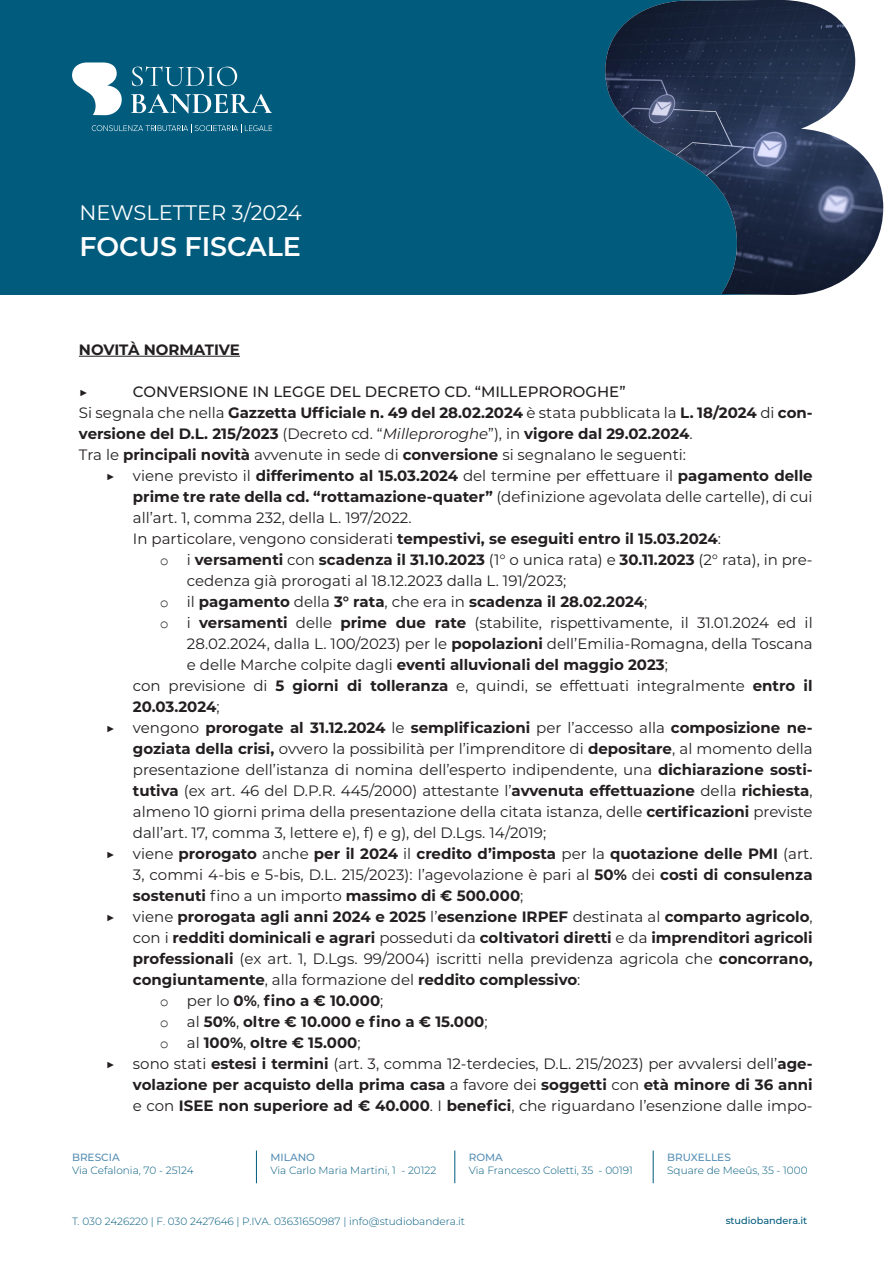
<style>
.page{position:relative;width:893px;height:1263px;background:#fff}
.page>*{position:absolute;margin:0;border:0;box-sizing:border-box;transform-origin:0 0}
.t1{font:600 27px "Montserrat";color:#fff}
.t2{font:21px "Montserrat";color:#fff}
.t3{font:15px/21px "Montserrat";color:#231f20;text-align:justify}
.t4{font:700 15px/21px "Montserrat";color:#231f20;text-align:justify}
.t5{font:500 15px "Montserrat";color:#231f20}
.t6{font:300 10.5px "Montserrat";color:#005b7d}
.t7{font:500 10.5px "Montserrat";color:#568eb5}
.t8{font:500 9.75px "Montserrat";color:#005b7d}
.s1{font-weight:400}
.s2{font-weight:400;font-style:italic}
.s3{font-weight:700}
.s4{font-family:"Courier New"}
.s5{font-family:"Courier New";font-weight:400}
</style>
<div class="page">
<div style="left:0;top:0;width:771px;height:295px;background:#005b7d"></div>
<img style="left:605px;top:0;width:278px;height:295px">
<svg style="left:131px;top:94px;width:141px;height:20px"></svg>
<svg style="left:132px;top:66px;width:105px;height:20px"></svg>
<svg style="left:72px;top:62px;width:50px;height:53px"></svg>
<svg style="left:92px;top:124px;width:180px;height:8px"></svg>
<hr style="left:79px;top:356px;width:161px;height:1px;background:#231f20">
<hr style="left:256px;top:1150px;width:1px;height:33px;background:#005b7d">
<hr style="left:455px;top:1150px;width:1px;height:33px;background:#005b7d">
<hr style="left:653px;top:1150px;width:1px;height:33px;background:#005b7d">
<p class="t2" style="left:80px;top:198px;width:224px">NEWSLETTER 3/2024</p>
<p class="t1" style="left:80px;top:227px;width:223px">FOCUS FISCALE</p>
<p class="t4" style="left:79px;top:338px;width:163px">NOVITÀ NORMATIVE</p>
<p class="t3" style="left:79px;top:380px;width:10px">▶</p>
<p class="t5" style="left:133px;top:381px;width:494px">CONVERSIONE IN LEGGE DEL DECRETO CD. “MILLEPROROGHE”</p>
<p class="t4" style="left:79px;top:401px;width:735px"><span class="s1">Si segnala che nella</span> Gazzetta Ufficiale n. 49 del 28.02.2024 <span class="s1">è stata pubblicata la</span> L. 18/2024 <span class="s1">di</span> con&shy;versione del D.L. 215/2023 <span class="s1">(Decreto cd. “</span><span class="s2">Milleproroghe</span><span class="s1">”), in</span> vigore dal 29.02.2024<span class="s1">.</span></p>
<p class="t3" style="left:79px;top:443px;width:609px">Tra le <span class="s3">principali novità</span> avvenute in sede di <span class="s3">conversione</span> si segnalano le seguenti:</p>
<p class="t3" style="left:133px;top:464px;width:681px;text-indent:-27px">▶ viene previsto il <span class="s3">differimento al 15.03.2024</span> del termine per effettuare il <span class="s3">pagamento delle prime tre rate della cd. “rottamazione-quater”</span> (definizione agevolata delle cartelle), di cui all’art. 1, comma 232, della L. 197/2022.</p>
<p class="t4" style="left:133px;top:527px;width:589px"><span class="s1">In particolare, vengono considerati</span> tempestivi, se eseguiti entro il 15.03.2024<span class="s1">:</span></p>
<p class="t3" style="left:187px;top:548px;width:627px;text-indent:-27px"><span class="s4">o</span> i <span class="s3">versamenti</span> con <span class="s3">scadenza il 31.10.2023</span> (1° o unica rata) e <span class="s3">30.11.2023</span> (2° rata), in pre&shy;cedenza già prorogati al 18.12.2023 dalla L. 191/2023;</p>
<p class="t4" style="left:160px;top:590px;width:489px"><span class="s5">o</span> <span class="s1">il</span> pagamento <span class="s1">della</span> 3° rata<span class="s1">, che era in</span> scadenza il 28.02.2024<span class="s1">;</span></p>
<p class="t3" style="left:187px;top:611px;width:627px;text-indent:-27px"><span class="s4">o</span> i <span class="s3">versamenti</span> delle <span class="s3">prime due rate</span> (stabilite, rispettivamente, il 31.01.2024 ed il 28.02.2024, dalla L. 100/2023) per le <span class="s3">popolazioni</span> dell’Emilia-Romagna, della Toscana e delle Marche colpite dagli <span class="s3">eventi alluvionali del maggio 2023</span>;</p>
<p class="t3" style="left:133px;top:674px;width:681px">con previsione di <span class="s3">5 giorni di tolleranza</span> e, quindi, se effettuati integralmente <span class="s3">entro il<br>20.03.2024</span>;</p>
<p class="t3" style="left:133px;top:716px;width:681px;text-indent:-27px">▶ vengono <span class="s3">prorogate al 31.12.2024</span> le <span class="s3">semplificazioni</span> per l’accesso alla <span class="s3">composizione ne&shy;goziata della crisi,</span> ovvero la possibilità per l’imprenditore di <span class="s3">depositare</span>, al momento della presentazione dell’istanza di nomina dell’esperto indipendente, una <span class="s3">dichiarazione sosti&shy;tutiva</span> (ex art. 46 del D.P.R. 445/2000) attestante l’<span class="s3">avvenuta effettuazione</span> della <span class="s3">richiesta</span>, almeno 10 giorni prima della presentazione della citata istanza, delle <span class="s3">certificazioni</span> previste dall’art. 17, comma 3, lettere e), f) e g), del D.Lgs. 14/2019;</p>
<p class="t4" style="left:133px;top:842px;width:681px;text-indent:-27px"><span class="s1">▶ viene</span> prorogato <span class="s1">anche</span> per il 2024 <span class="s1">il</span> credito d’imposta <span class="s1">per la</span> quotazione delle PMI <span class="s1">(art.<br>3, commi 4-bis e 5-bis, D.L. 215/2023): l’agevolazione è pari al</span> 50% <span class="s1">dei</span> costi di consulenza sostenuti <span class="s1">fino a un importo</span> massimo di € 500.000<span class="s1">;</span></p>
<p class="t4" style="left:133px;top:905px;width:681px;text-indent:-27px"><span class="s1">▶ viene</span> prorogata agli anni 2024 e 2025 <span class="s1">l’</span>esenzione IRPEF <span class="s1">destinata al</span> comparto agricolo<span class="s1">, con i</span> redditi dominicali e agrari <span class="s1">posseduti da</span> coltivatori diretti <span class="s1">e da</span> imprenditori agricoli professionali <span class="s1">(ex art. 1, D.Lgs. 99/2004) iscritti nella previdenza agricola che</span> concorrano, congiuntamente<span class="s1">, alla formazione del</span> reddito complessivo<span class="s1">:</span></p>
<p class="t4" style="left:160px;top:989px;width:225px"><span class="s5">o</span> <span class="s1">per lo</span> 0%<span class="s1">,</span> fino a € 10.000<span class="s1">;</span></p>
<p class="t4" style="left:160px;top:1010px;width:329px"><span class="s5">o</span> <span class="s1">al</span> 50%<span class="s1">,</span> oltre € 10.000 e fino a € 15.000<span class="s1">;</span></p>
<p class="t4" style="left:160px;top:1031px;width:202px"><span class="s5">o</span> <span class="s1">al</span> 100%<span class="s1">,</span> oltre € 15.000<span class="s1">;</span></p>
<p class="t3" style="left:133px;top:1052px;width:681px;text-indent:-27px">▶ sono stati <span class="s3">estesi i termini</span> (art. 3, comma 12-terdecies, D.L. 215/2023) per avvalersi dell’<span class="s3">age&shy;volazione per acquisto della prima casa</span> a favore dei <span class="s3">soggetti</span> con <span class="s3">età minore di 36 anni </span>e con <span class="s3">ISEE non superiore ad € 40.000</span>. I <span class="s3">benefici</span>, che riguardano l’esenzione dalle impo-</p>
<p class="t7" style="left:72px;top:1150px;width:49px">BRESCIA</p>
<p class="t6" style="left:72px;top:1163px;width:123px">Via Cefalonia, 70 - 25124</p>
<p class="t7" style="left:270px;top:1150px;width:46px">MILANO</p>
<p class="t6" style="left:270px;top:1163px;width:167px">Via Carlo Maria Martini, 1 - 20122</p>
<p class="t7" style="left:469px;top:1150px;width:36px">ROMA</p>
<p class="t6" style="left:469px;top:1163px;width:166px">Via Francesco Coletti, 35 - 00191</p>
<p class="t7" style="left:667px;top:1150px;width:65px">BRUXELLES</p>
<p class="t6" style="left:667px;top:1163px;width:142px">Square de Meeûs, 35 - 1000</p>
<p class="t6" style="left:72px;top:1214px;width:394px">T. 030 2426220 | F. 030 2427646 | P.IVA. 03631650987 | info@studiobandera.it</p>
<p class="t8" style="left:726px;top:1214px;width:83px">studiobandera.it</p>
</div>
